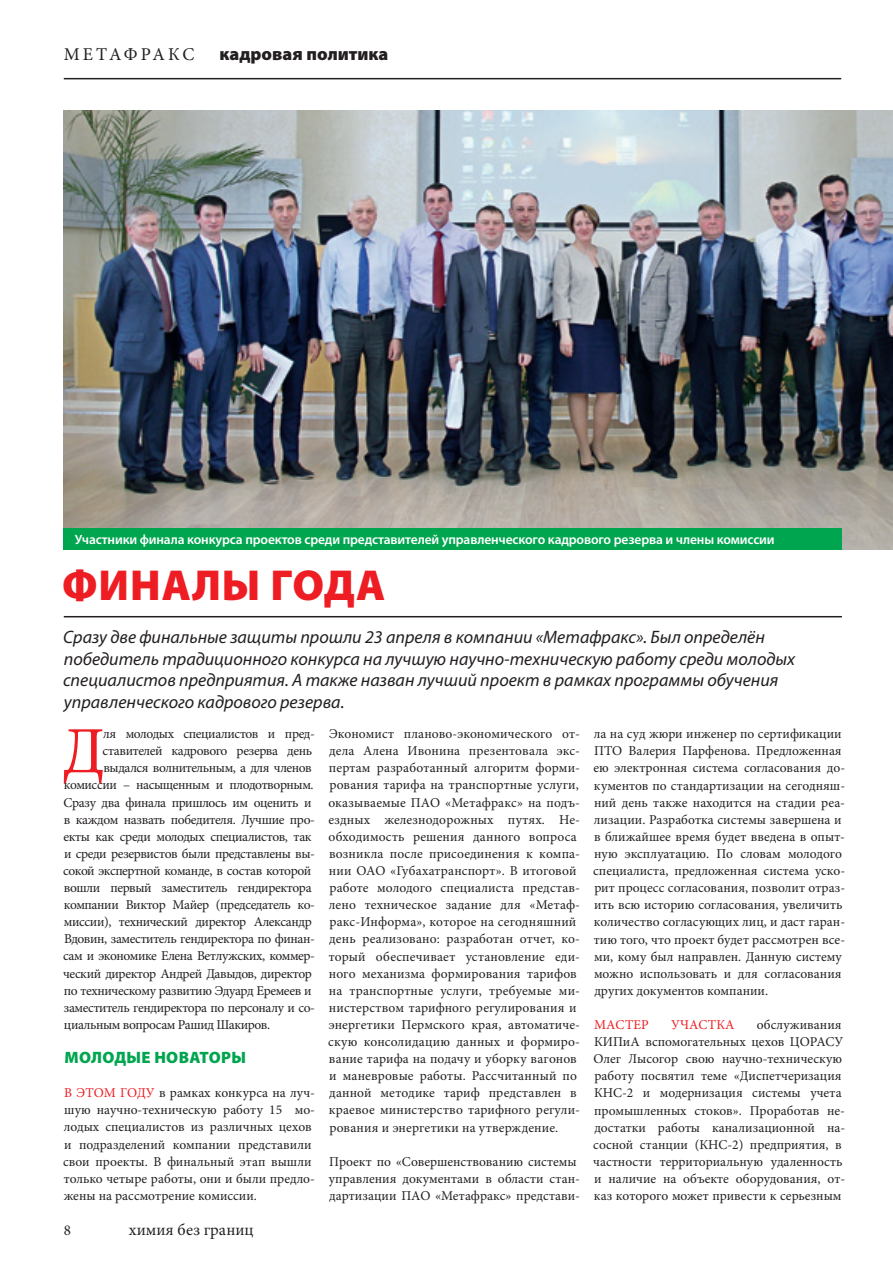
<style>
.page{position:relative;width:893px;height:1263px;background:#fff}
.page>*{position:absolute;margin:0;border:0;box-sizing:border-box;transform-origin:0 0}
.t1{font:66.15px "Minion Pro";color:#ee1d23}
.t2{font:900 43.5px "Myriad Pro";letter-spacing:.02em;color:#ee1d23}
.t3{font:italic 18px/21.6px "Myriad Pro";color:#231f20}
.t4{font:900 18px "Myriad Pro";color:#231f20}
.t5{font:18px "Minion Pro";letter-spacing:.15em;color:#231f20}
.t6{font:900 16.5px "Myriad Pro";letter-spacing:.02em;color:#00a54f}
.t7{font:16.5px "Minion Pro";color:#231f20}
.t8{font:15px "Minion Pro";color:#231f20}
.t9{font:13.5px/17.1px "Minion Pro";color:#231f20}
.t10{font:13.5px "Minion Pro";letter-spacing:-.03em;color:#231f20}
.t11{font:600 13.5px "Myriad Pro";letter-spacing:-.01em;color:#fff}
.t12{font:13.5px "Minion Pro";color:#ee1d23}
</style>
<div class="page">
<hr style="left:64px;top:78px;width:777px;height:1px;background:#231f20">
<hr style="left:64px;top:616px;width:778px;height:1px;background:#231f20">
<img style="left:64px;top:111px;width:829px;height:439px">
<div style="left:64px;top:529px;width:778px;height:21px;background:#00a54f"></div>
<h3 class="t5" style="left:64px;top:42px;width:132px">МЕТАФРАКС</h3>
<h3 class="t4" style="left:219px;top:42px;width:171px">кадровая политика</h3>
<p class="t11" style="left:75px;top:531px;width:701px">Участники финала конкурса проектов среди представителей управленческого кадрового резерва и члены комиссии</p>
<h2 class="t2" style="left:62px;top:556px;width:67px">Фина</h2>
<h2 class="t2" style="left:192px;top:556px;width:189px">лы года</h2>
<p class="t3" style="left:63px;top:626px;width:734px">Сразу две финальные защиты прошли 23 апреля в компании «Метафракс». Был определён победитель традиционного конкурса на лучшую научно-техническую работу среди молодых специалистов предприятия. А также назван лучший проект в рамках программы обучения управленческого кадрового резерва.</p>
<h1 class="t1" style="left:62px;top:707px;width:44px">Д</h1>
<p class="t10" style="left:103px;top:725px;width:213px">ля молодых специалистов и пред-</p>
<p class="t10" style="left:103px;top:742px;width:211px">ставителей кадрового резерва день</p>
<p class="t10" style="left:103px;top:759px;width:210px">выдался волнительным, а для членов</p>
<p class="t10" style="left:64px;top:776px;width:251px">комиссии – насыщенным и плодотворным.</p>
<p class="t10" style="left:64px;top:793px;width:250px">Сразу два финала пришлось им оценить и</p>
<p class="t10" style="left:64px;top:810px;width:253px">в каждом назвать победителя. Лучшие про-</p>
<p class="t10" style="left:63px;top:827px;width:250px">екты как среди молодых специалистов, так</p>
<p class="t10" style="left:64px;top:844px;width:252px">и среди резервистов были представлены вы-</p>
<p class="t10" style="left:63px;top:861px;width:250px">сокой экспертной команде, в состав которой</p>
<p class="t10" style="left:64px;top:879px;width:249px">вошли первый заместитель гендиректора</p>
<p class="t10" style="left:64px;top:896px;width:253px">компании Виктор Майер (председатель ко-</p>
<p class="t10" style="left:64px;top:913px;width:249px">миссии), технический директор Александр</p>
<p class="t10" style="left:64px;top:930px;width:252px">Вдовин, заместитель гендиректора по финан-</p>
<p class="t10" style="left:63px;top:947px;width:253px">сам и экономике Елена Ветлужских, коммер-</p>
<p class="t10" style="left:63px;top:964px;width:250px">ческий директор Андрей Давыдов, директор</p>
<p class="t10" style="left:64px;top:981px;width:249px">по техническому развитию Эдуард Еремеев и</p>
<p class="t10" style="left:64px;top:998px;width:253px">заместитель гендиректора по персоналу и со-</p>
<p class="t10" style="left:64px;top:1015px;width:208px">циальным вопросам Рашид Шакиров.</p>
<p class="t6" style="left:65px;top:1046px;width:183px">Молодые новаторы</p>
<p class="t12" style="left:64px;top:1084px;width:23px">В этом</p>
<p class="t12" style="left:120px;top:1084px;width:10px">году</p>
<p class="t9" style="left:63px;top:1084px;width:253px;text-indent:96px">в рамках конкурса на луч&shy;шую научно-техническую работу 15 мо&shy;лодых специалистов из различных цехов и подразделений компании представили свои проекты. В финальный этап вышли только четыре работы, они и были предло&shy;жены на рассмотрение комиссии.</p>
<p class="t8" style="left:64px;top:1220px;width:9px">8</p>
<p class="t7" style="left:129px;top:1219px;width:126px">химия без границ</p>
<p class="t9" style="left:328px;top:725px;width:253px">Экономист планово-экономического от&shy;дела Алена Ивонина презентовала экс&shy;пертам разработанный алгоритм форми&shy;рования тарифа на транспортные услуги, оказываемые ПАО «Метафракс» на подъ&shy;ездных железнодорожных путях. Не&shy;обходимость решения данного вопроса возникла после присоединения к компа&shy;нии ОАО «Губахатранспорт». В итоговой работе молодого специалиста представ&shy;лено техническое задание для «Метаф&shy;ракс-Информа», которое на сегодняшний день реализовано: разработан отчет, ко&shy;торый обеспечивает установление еди&shy;ного механизма формирования тарифов на транспортные услуги, требуемые ми&shy;нистерством тарифного регулирования и энергетики Пермского края, автоматиче&shy;скую консолидацию данных и формиро&shy;вание тарифа на подачу и уборку вагонов и маневровые работы. Рассчитанный по данной методике тариф представлен в краевое министерство тарифного регули&shy;рования и энергетики на утверждение.</p>
<p class="t9" style="left:329px;top:1153px;width:253px">Проект по «Совершенствованию системы управления документами в области стан&shy;дартизации ПАО «Метафракс» представи-</p>
<p class="t9" style="left:593px;top:725px;width:253px">ла на суд жюри инженер по сертификации ПТО Валерия Парфенова. Предложенная ею электронная система согласования до&shy;кументов по стандартизации на сегодняш&shy;ний день также находится на стадии реа&shy;лизации. Разработка системы завершена и в ближайшее время будет введена в опыт&shy;ную эксплуатацию. По словам молодого специалиста, предложенная система уско&shy;рит процесс согласования, позволит отраз&shy;ить всю историю согласования, увеличить количество согласующих лиц, и даст гаран&shy;тию того, что проект будет рассмотрен все&shy;ми, кому был направлен. Данную систему можно использовать и для согласования других документов компании.</p>
<p class="t12" style="left:594px;top:1016px;width:22px">Мастер</p>
<p class="t12" style="left:671px;top:1016px;width:11px">участка</p>
<p class="t9" style="left:593px;top:1016px;width:253px;text-indent:164px">обслуживания КИПиА вспомогательных цехов ЦОРАСУ Олег Лысогор свою научно-техническую работу посвятил теме «Диспетчеризация КНС-2 и модернизация системы учета промышленных стоков». Проработав не&shy;достатки работы канализационной на&shy;сосной станции (КНС-2) предприятия, в частности территориальную удаленность и наличие на объекте оборудования, от&shy;каз которого может привести к серьезным</p>
</div>
